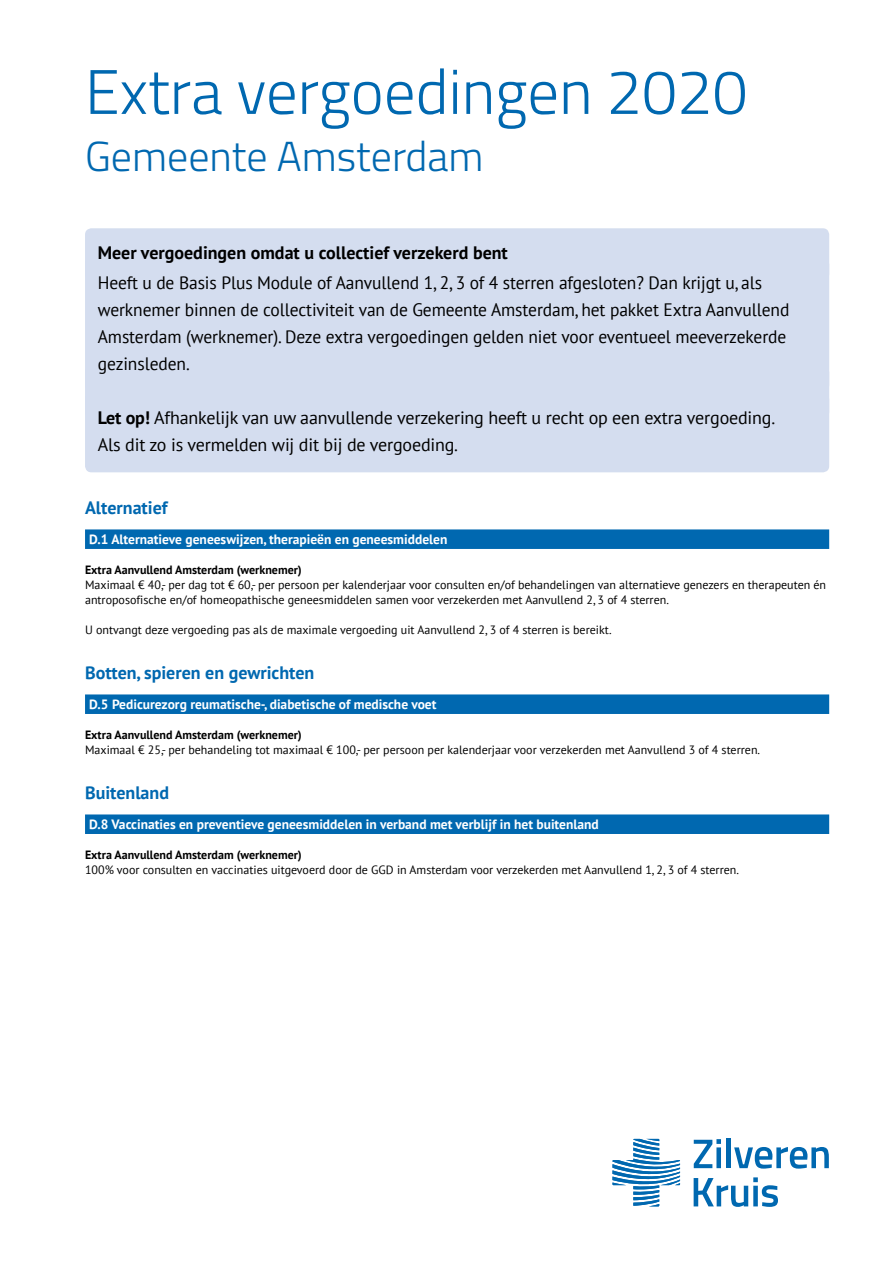
<style>
.page{position:relative;width:893px;height:1263px;background:#fff}
.page>*{position:absolute;margin:0;border:0;box-sizing:border-box;transform-origin:0 0}
.t1{font:300 63px "Titillium Web";color:#0068b0}
.t2{font:300 42px "Titillium Web";color:#0068b0}
.t3{font:18px/27px "PT Sans";letter-spacing:-.005em;color:#000}
.t4{font:700 18px "PT Sans";color:#0068b0}
.t5{font:700 18px "PT Sans";color:#000}
.t6{font:700 13.5px "PT Sans";color:#fff}
.t7{font:12px/15px "PT Sans";color:#000}
.t8{font:700 12px "PT Sans";color:#000}
.s1{font-weight:700}
</style>
<div class="page">
<div style="left:85px;top:228px;width:744px;height:52px;background:#d4ddef;border-radius:6px"></div>
<div style="left:85px;top:258px;width:744px;height:133px;background:#d4ddef;border-radius:6px"></div>
<div style="left:85px;top:366px;width:744px;height:52px;background:#d4ddef;border-radius:6px"></div>
<div style="left:85px;top:393px;width:744px;height:79px;background:#d4ddef;border-radius:6px"></div>
<div style="left:85px;top:529px;width:744px;height:20px;background:#0068b0"></div>
<div style="left:85px;top:694px;width:744px;height:20px;background:#0068b0"></div>
<div style="left:85px;top:814px;width:744px;height:20px;background:#0068b0"></div>
<svg style="left:694px;top:1139px;width:27px;height:29px"></svg>
<div style="left:726px;top:1139px;width:5px;height:29px;background:#0068b0"></div>
<svg style="left:734px;top:1147px;width:95px;height:21px"></svg>
<svg style="left:694px;top:1177px;width:84px;height:29px"></svg>
<svg style="left:612px;top:1139px;width:68px;height:67px"></svg>
<h1 class="t1" style="left:85px;top:46px;width:664px">Extra vergoedingen 2020</h1>
<h2 class="t2" style="left:85px;top:126px;width:400px">Gemeente Amsterdam</h2>
<h3 class="t5" style="left:98px;top:240px;width:412px">Meer vergoedingen omdat u collectief verzekerd bent</h3>
<p class="t3" style="left:98px;top:269px;width:693px">Heeft u de Basis Plus Module of Aanvullend 1, 2, 3 of 4 sterren afgesloten? Dan krijgt u, als werknemer binnen de collectiviteit van de Gemeente Amsterdam, het pakket Extra Aanvullend Amsterdam (werknemer). Deze extra vergoedingen gelden niet voor eventueel meeverzekerde gezinsleden.</p>
<h3 class="t3" style="left:98px;top:404px;width:679px"><span class="s1">Let op!</span> Afhankelijk van uw aanvullende verzekering heeft u recht op een extra vergoeding.<br>Als dit zo is vermelden wij dit bij de vergoeding.</h3>
<h3 class="t4" style="left:85px;top:495px;width:84px">Alternatief</h3>
<p class="t6" style="left:89px;top:530px;width:360px">D.1 Alternatieve geneeswijzen, therapieën en geneesmiddelen</p>
<p class="t8" style="left:85px;top:562px;width:218px">Extra Aanvullend Amsterdam (werknemer)</p>
<p class="t7" style="left:85px;top:577px;width:743px">Maximaal € 40,- per dag tot € 60,- per persoon per kalenderjaar voor consulten en/of behandelingen van alternatieve genezers en therapeuten én antroposofische en/of homeopathische geneesmiddelen samen voor verzekerden met Aanvullend 2, 3 of 4 sterren.</p>
<p class="t7" style="left:85px;top:622px;width:528px">U ontvangt deze vergoeding pas als de maximale vergoeding uit Aanvullend 2, 3 of 4 sterren is bereikt.</p>
<h3 class="t4" style="left:85px;top:660px;width:231px">Botten, spieren en gewrichten</h3>
<p class="t6" style="left:89px;top:695px;width:349px">D.5 Pedicurezorg reumatische-, diabetische of medische voet</p>
<p class="t8" style="left:85px;top:727px;width:218px">Extra Aanvullend Amsterdam (werknemer)</p>
<p class="t7" style="left:85px;top:742px;width:677px">Maximaal € 25,- per behandeling tot maximaal € 100,- per persoon per kalenderjaar voor verzekerden met Aanvullend 3 of 4 sterren.</p>
<h3 class="t4" style="left:85px;top:780px;width:86px">Buitenland</h3>
<p class="t6" style="left:89px;top:815px;width:511px">D.8 Vaccinaties en preventieve geneesmiddelen in verband met verblijf in het buitenland</p>
<p class="t8" style="left:85px;top:847px;width:218px">Extra Aanvullend Amsterdam (werknemer)</p>
<p class="t7" style="left:85px;top:862px;width:655px">100% voor consulten en vaccinaties uitgevoerd door de GGD in Amsterdam voor verzekerden met Aanvullend 1, 2, 3 of 4 sterren.</p>
</div>
